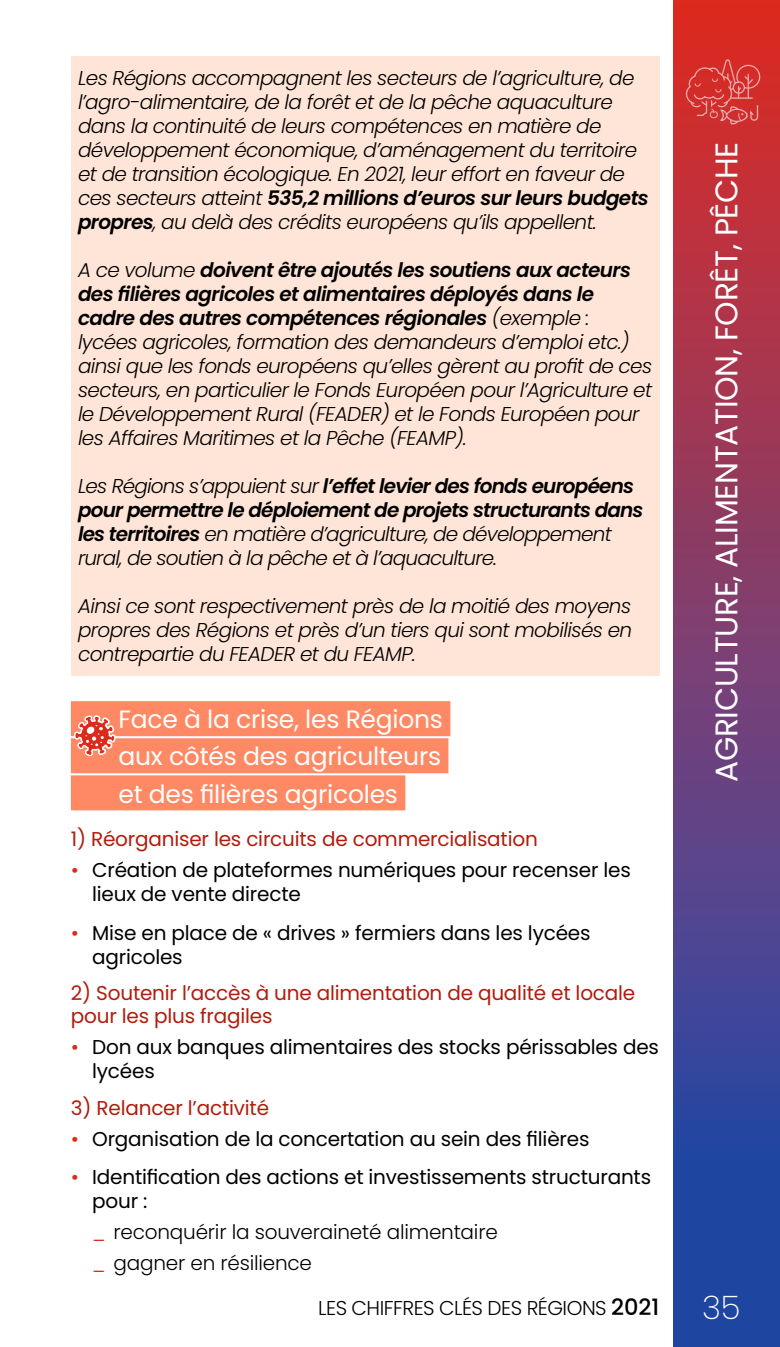
<style>
.page{position:relative;width:780px;height:1347px;background:#fff}
.page>*{position:absolute;margin:0;border:0;box-sizing:border-box;transform-origin:0 0}
.t1{font:200 32.5px "Poppins";color:#fff}
.t2{font:31.25px "Poppins";letter-spacing:-.01em;color:#fff}
.t3{font:25px/37px "Poppins";letter-spacing:-.01em;color:#fff;text-align:justify}
.t4{font:italic 300 20px/24px "Poppins";letter-spacing:-.03em;color:#000}
.t5{font:20px/24px "Poppins";letter-spacing:-.01em;color:#000}
.t6{font:20px/22.5px "Poppins";letter-spacing:-.01em;color:#b11c0c}
.t7{font:300 20px/31px "Poppins";letter-spacing:-.01em;color:#000}
.s1{font-weight:600}
.s2{color:#dd2a1b}
.s3{font-weight:500;font-size:22.5px}
</style>
<div class="page">
<svg style="left:673px;top:0;width:107px;height:1346px;background:#733d71"></svg>
<svg style="left:685px;top:58px;width:75px;height:68px;background:#d53f3c"></svg>
<div style="left:71px;top:57px;width:588px;height:186px;background:#ffe5d7"></div>
<div style="left:71px;top:225px;width:588px;height:42px;background:#ffe5d7"></div>
<div style="left:71px;top:249px;width:588px;height:210px;background:#ffe5d7"></div>
<div style="left:71px;top:441px;width:588px;height:42px;background:#ffe5d7"></div>
<div style="left:71px;top:465px;width:588px;height:114px;background:#ffe5d7"></div>
<div style="left:71px;top:561px;width:588px;height:42px;background:#ffe5d7"></div>
<div style="left:71px;top:585px;width:588px;height:90px;background:#ffe5d7"></div>
<div style="left:71px;top:701px;width:379px;height:35px;background:#fe8964"></div>
<div style="left:71px;top:738px;width:377px;height:35px;background:#fe8964"></div>
<div style="left:71px;top:775px;width:334px;height:35px;background:#fe8964"></div>
<svg style="left:74px;top:715px;width:42px;height:41px"></svg>
<p class="t4" style="left:78px;top:66px;width:572px">Les Régions accompagnent les secteurs de lʼagriculture, de lʼagro-alimentaire, de la forêt et de la pêche aquaculture dans la continuité de leurs compétences en matière de développement économique, dʼaménagement du territoire et de transition écologique. En 2021, leur effort en faveur de ces secteurs atteint <span class="s1">535,2 millions dʼeuros sur leurs budgets propres</span>, au delà des crédits européens quʼils appellent.</p>
<p class="t4" style="left:78px;top:258px;width:576px">A ce volume <span class="s1">doivent être ajoutés les soutiens aux acteurs des filières agricoles et alimentaires déployés dans le cadre des autres compétences régionales</span> (exemple : lycées agricoles, formation des demandeurs d’emploi etc.) ainsi que les fonds européens quʼelles gèrent au profit de ces secteurs, en particulier le Fonds Européen pour lʼAgriculture et le Développement Rural (FEADER) et le Fonds Européen pour les Affaires Maritimes et la Pêche (FEAMP).</p>
<p class="t4" style="left:78px;top:474px;width:567px">Les Régions s’appuient sur <span class="s1">l’effet levier des fonds européens pour permettre le déploiement de projets structurants dans les territoires</span> en matière dʼagriculture, de développement rural, de soutien à la pêche et à lʼaquaculture.</p>
<p class="t4" style="left:78px;top:594px;width:555px;text-align:justify">Ainsi ce sont respectivement près de la moitié des moyens propres des Régions et près dʼun tiers qui sont mobilisés en contrepartie du FEADER et du FEAMP.</p>
<p class="t3" style="left:118px;top:701px;width:326px">Face à la crise, les Régions aux côtés des agriculteurs et des filières agricoles</p>
<p class="t6" style="left:71px;top:828px;width:468px">1) Réorganiser les circuits de commercialisation</p>
<p class="t5" style="left:92px;top:858px;width:540px;text-indent:-21px"><span class="s2">•</span> Création de plateformes numériques pour recenser les lieux de vente directe</p>
<p class="t5" style="left:92px;top:920px;width:500px;text-indent:-21px"><span class="s2">•</span> Mise en place de « drives » fermiers dans les lycées agricoles</p>
<p class="t6" style="left:71px;top:982px;width:566px">2) Soutenir lʼaccès à une alimentation de qualité et locale pour les plus fragiles</p>
<p class="t5" style="left:92px;top:1035px;width:568px;text-indent:-21px"><span class="s2">•</span> Don aux banques alimentaires des stocks périssables des lycées</p>
<p class="t6" style="left:71px;top:1096px;width:200px">3) Relancer l’activité</p>
<p class="t5" style="left:71px;top:1126px;width:520px"><span class="s2">•</span> Organisation de la concertation au sein des filières</p>
<p class="t5" style="left:92px;top:1165px;width:560px;text-indent:-21px"><span class="s2">•</span> Identification des actions et investissements structurants pour :</p>
<p class="t7" style="left:92px;top:1216px;width:407px"><span class="s2">_</span> reconquérir la souveraineté alimentaire <span class="s2">_</span> gagner en résilience</p>
<h2 class="t2" style="left:708px;top:782px;width:641px;rotate:-90deg">AGRICULTURE, ALIMENTATION, FORÊT, PÊCHE</h2>
<p class="t7" style="left:318px;top:1292px;width:343px">LES CHIFFRES CLÉS DES RÉGIONS <span class="s3">2021</span></p>
<h1 class="t1" style="left:702px;top:1288px;width:40px">35</h1>
</div>
